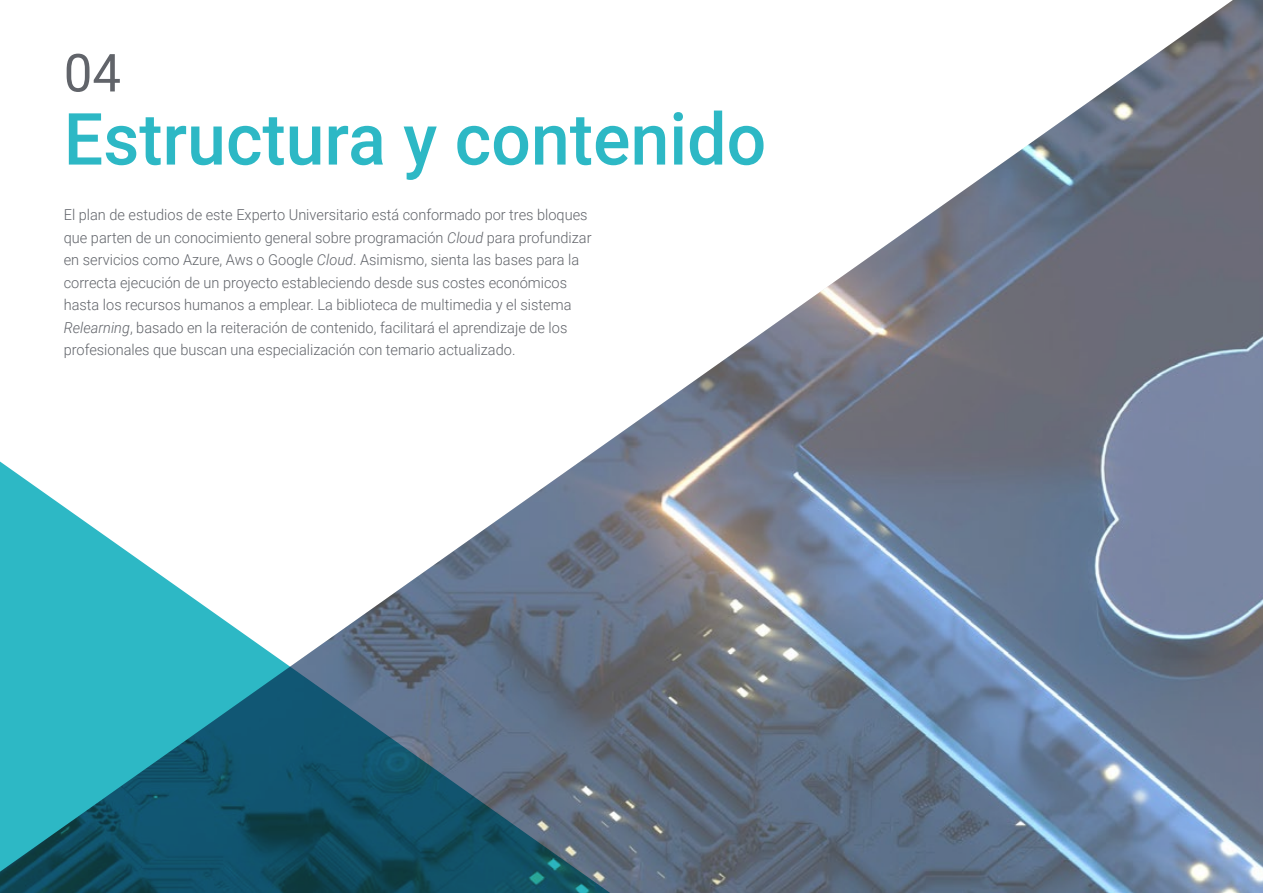
<style>
.page{position:relative;width:1263px;height:893px;background:#fff}
.page>*{position:absolute;margin:0;border:0;box-sizing:border-box;transform-origin:0 0}
.t1{font:500 72px "Roboto";color:#2db8c5}
.t2{font:52.5px "Roboto";color:#61646a}
.t3{font:300 15px/22.5px "Roboto";color:#61646a}
.s1{font-style:italic}
</style>
<div class="page">
<img style="left:602px;top:0;width:661px;height:893px">
<svg style="left:0;top:446px;width:640px;height:447px"></svg>
<h2 class="t2" style="left:64px;top:36px;width:59px">04</h2>
<h1 class="t1" style="left:64px;top:89px;width:704px">Estructura y contenido</h1>
<p class="t3" style="left:64px;top:203px;width:529px">El plan de estudios de este Experto Universitario está conformado por tres bloques que parten de un conocimiento general sobre programación <span class="s1">Cloud</span> para profundizar en servicios como Azure, Aws o Google <span class="s1">Cloud</span>. Asimismo, sienta las bases para la correcta ejecución de un proyecto estableciendo desde sus costes económicos hasta los recursos humanos a emplear. La biblioteca de multimedia y el sistema <span class="s1">Relearning</span>, basado en la reiteración de contenido, facilitará el aprendizaje de los profesionales que buscan una especialización con temario actualizado.</p>
</div>
